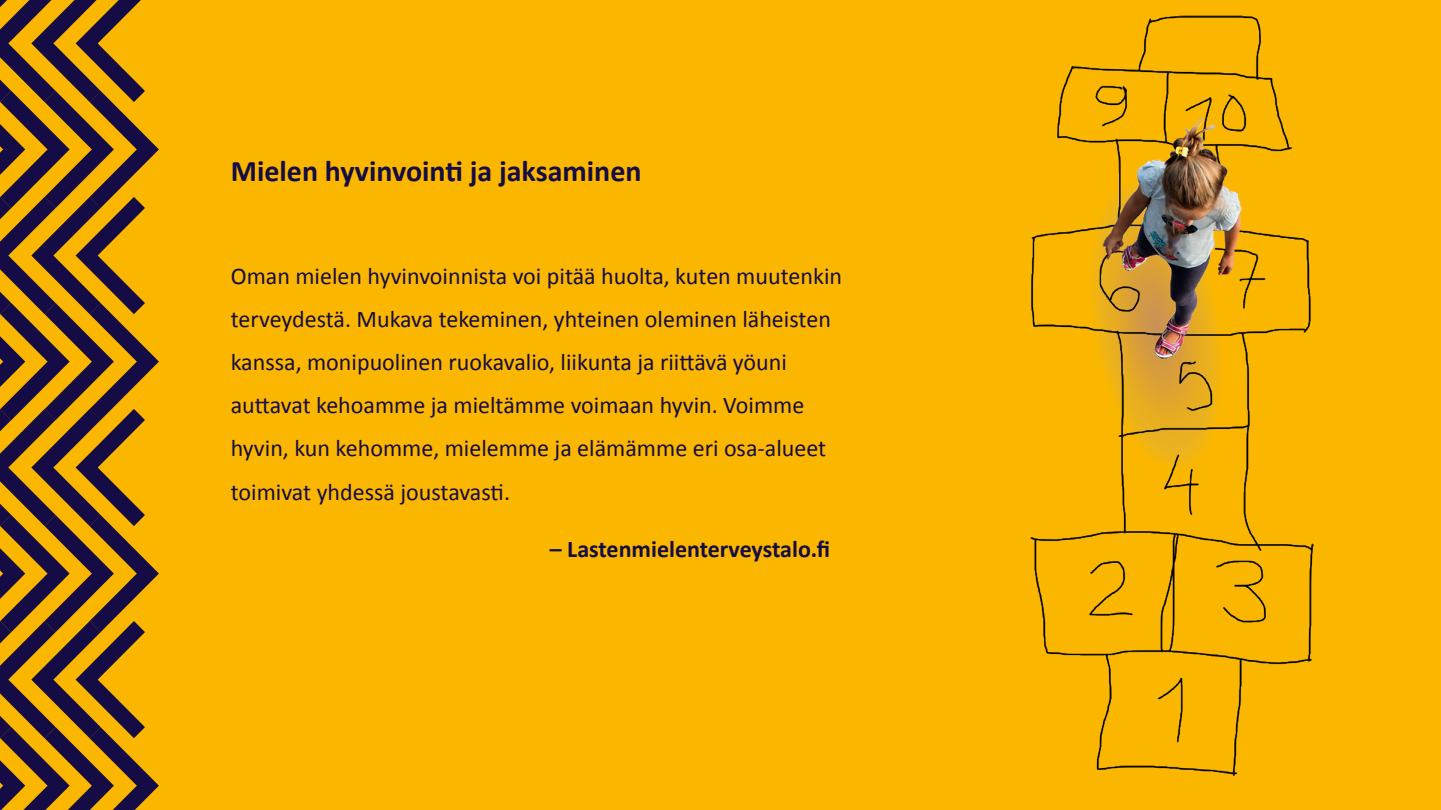
<style>
.page{position:relative;width:1441px;height:810px;background:#fff}
.page>*{position:absolute;margin:0;border:0;box-sizing:border-box;transform-origin:0 0}
.H2_sivuotsikko_piene{font:700 30px "Calibri";color:#150c46}
.P_leipa_pienempi{font:24px/43.2px "Calibri";color:#150c46}
.P_leipa_toimija-alle{font:700 24px "Calibri";color:#150c46}
</style>
<div class="page">
<div style="left:0;top:0;width:1440px;height:810px;background:#fbb600"></div>
<svg style="left:0;top:0;width:159px;height:810px"></svg>
<img style="left:1030px;top:15px;width:285px;height:762px">
<h2 class="H2_sivuotsikko_piene" style="left:231px;top:150px;width:412px">Mielen hyvinvointi ja jaksaminen</h2>
<p class="P_leipa_pienempi" style="left:231px;top:253px;width:612px">Oman mielen hyvinvoinnista voi pitää huolta, kuten muutenkin terveydestä. Mukava tekeminen, yhteinen oleminen läheisten kanssa, monipuolinen ruokavalio, liikunta ja riittävä yöuni auttavat kehoamme ja mieltämme voimaan hyvin. Voimme hyvin, kun kehomme, mielemme ja elämämme eri osa-alueet toimivat yhdessä joustavasti.</p>
<p class="P_leipa_toimija-alle" style="left:550px;top:532px;width:282px">– Lastenmielenterveystalo.fi</p>
</div>
